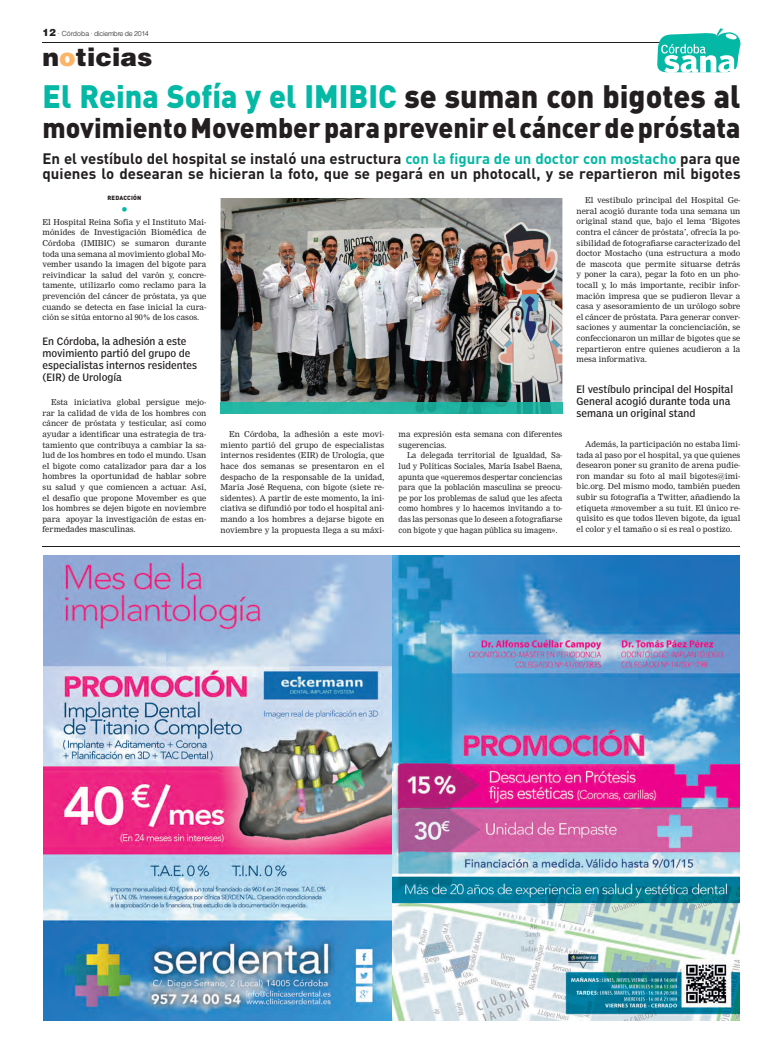
<style>
.page{position:relative;width:783px;height:1049px;background:#fff}
.page>*{position:absolute;margin:0;border:0;box-sizing:border-box;transform-origin:0 0}
.t1{font:900 32px "DIN";color:#03b8a4;scale:.95 1}
.t2{font:900 28px "DIN";color:#231f20;scale:.95 1}
.t3{font:900 25px "Helvetica";color:#231f20}
.t4{font:700 15px/15px "DIN";color:#231f20}
.t5{font:14px "DIN";color:#03b8a4}
.t6{font:condensed 10px/12px "Poynter Agate One";color:#231f20}
.t7{font:8px/10.6px "Nimrod";color:#231f20;text-align:justify}
.t8{font:8px/10.6px "Nimrod";color:#231f20;text-align:justify;scale:.95 1}
.t9{font:300 7px "Helvetica";letter-spacing:-.035em;color:#231f20}
.t10{font:900 6px "DIN";letter-spacing:.025em;color:#231f20}
.s1{font-weight:900;font-size:10px}
.s2{color:#fbb568}
.s3{color:#231f20}
.s4{color:#03b8a4}
</style>
<div class="page">
<hr style="left:43px;top:42px;width:644px;height:1px;background:#231f20">
<svg style="left:657px;top:28px;width:83px;height:45px"></svg>
<img style="left:220px;top:198px;width:342px;height:204px">
<img style="left:220px;top:402px;width:342px;height:12px">
<hr style="left:42px;top:546px;width:697px;height:1px;background:#231f20">
<img style="left:43px;top:556px;width:696px;height:464px">
<p class="t9" style="left:43px;top:31px;width:108px"><span class="s1">12</span> · Córdoba · diciembre de 2014</p>
<h3 class="t3" style="left:43px;top:48px;width:111px">n<span class="s2">o</span>ticias</h3>
<h1 class="t1" style="left:43px;top:85px;width:736px">El Reina Sofía y el IMIBIC <span class="s3">se suman con bigotes al</span></h1>
<h2 class="t2" style="left:43px;top:117px;width:736px">movimiento Movember para prevenir el cáncer de próstata</h2>
<h3 class="t4" style="left:43px;top:153px;width:699px">En el vestíbulo del hospital se instaló una estructura <span class="s4">con la figura de un doctor con mostacho</span> para que quienes lo desearan se hicieran la foto, que se pegará en un photocall, y se repartieron mil bigotes</h3>
<p class="t10" style="left:107px;top:196px;width:35px">REDACCIÓN</p>
<h3 class="t5" style="left:121px;top:204px;width:9px">•</h3>
<p class="t7" style="left:43px;top:217px;width:165px">El Hospital Reina Sofía y el Instituto Mai&shy;mónides de Investigación Biomédica de Córdoba (IMIBIC) se sumaron durante toda una semana al movimiento global Mo&shy;vember usando la imagen del bigote para reivindicar la salud del varón y, concre&shy;tamente, utilizarlo como reclamo para la prevención del cáncer de próstata, ya que cuando se detecta en fase inicial la cura&shy;ción se sitúa entorno al 90% de los casos.</p>
<p class="t6" style="left:43px;top:335px;width:156px">En Córdoba, la adhesión a este movimiento partió del grupo de especialistas internos residentes (EIR) de Urología</p>
<p class="t7" style="left:43px;top:397px;width:165px;text-indent:9px">Esta iniciativa global persigue mejo&shy;rar la calidad de vida de los hombres con cáncer de próstata y testicular, así como ayudar a identificar una estrategia de tra&shy;tamiento que contribuya a cambiar la sa&shy;lud de los hombres en todo el mundo. Usan el bigote como catalizador para dar a los hombres la oportunidad de hablar sobre su salud y que comiencen a actuar. Así, el desafío que propone Movember es que los hombres se dejen bigote en noviembre para apoyar la investigación de estas en&shy;fermedades masculinas.</p>
<p class="t7" style="left:220px;top:429px;width:165px;text-indent:9px">En Córdoba, la adhesión a este movi&shy;miento partió del grupo de especialistas internos residentes (EIR) de Urología, que hace dos semanas se presentaron en el despacho de la responsable de la unidad, María José Requena, con bigote (siete re&shy;sidentes). A partir de este momento, la ini&shy;ciativa se difundió por todo el hospital ani&shy;mando a los hombres a dejarse bigote en noviembre y la propuesta llega a su máxi-</p>
<p class="t7" style="left:398px;top:429px;width:165px">ma expresión esta semana con diferentes sugerencias.</p>
<p class="t8" style="left:398px;top:451px;width:174px;text-indent:9px">La delegada territorial de Igualdad, Sa&shy;lud y Políticas Sociales, María Isabel Baena, apunta que «queremos despertar conciencias para que la población masculina se preocu&shy;pe por los problemas de salud que les afecta como hombres y lo hacemos invitando a to&shy;das las personas que lo deseen a fotografiarse con bigote y que hagan pública su imagen».</p>
<p class="t7" style="left:576px;top:196px;width:165px;text-indent:9px">El vestíbulo principal del Hospital Ge&shy;neral acogió durante toda una semana un original stand que, bajo el lema ‘Bigotes contra el cáncer de próstata’, ofrecía la po&shy;sibilidad de fotografiarse caracterizado del doctor Mostacho (una estructura a modo de mascota que permite situarse detrás y poner la cara), pegar la foto en un pho&shy;tocall y, lo más importante, recibir infor&shy;mación impresa que se pudieron llevar a casa y asesoramiento de un urólogo sobre el cáncer de próstata. Para generar conver&shy;saciones y aumentar la concienciación, se confeccionaron un millar de bigotes que se repartieron entre quienes acudieron a la mesa informativa.</p>
<p class="t6" style="left:576px;top:384px;width:158px">El vestíbulo principal del Hospital<br>General acogió durante toda una semana un original stand</p>
<p class="t7" style="left:576px;top:439px;width:165px;text-indent:9px">Además, la participación no estaba limi&shy;tada al paso por el hospital, ya que quienes desearon poner su granito de arena pudie&shy;ron mandar su foto al mail bigotes@imi&shy;bic.org. Del mismo modo, también pueden subir su fotografía a Twitter, añadiendo la etiqueta #movember a su tuit. El único re&shy;quisito es que todos lleven bigote, da igual el color y el tamaño o si es real o postizo.</p>
</div>
